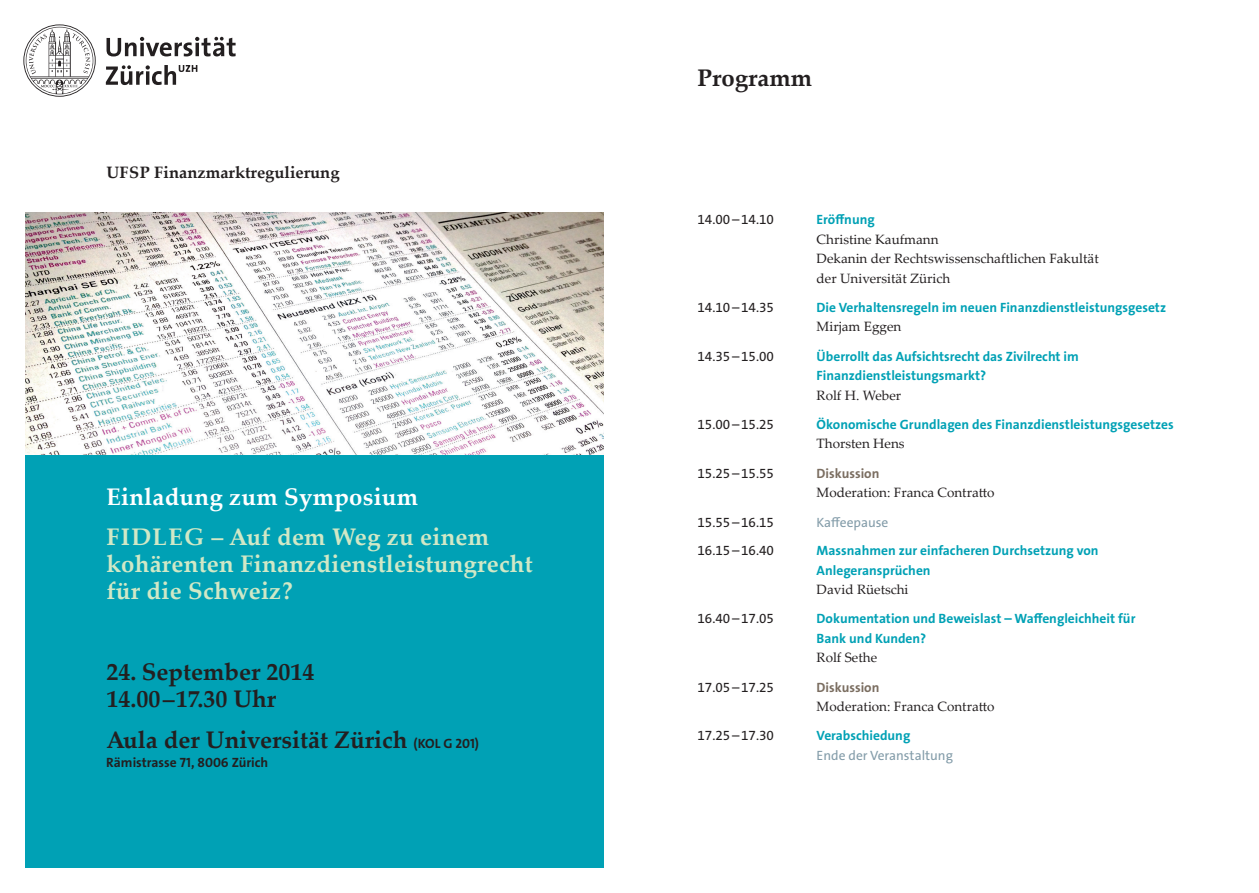
<style>
.page{position:relative;width:1259px;height:893px;background:#fff}
.page>*{position:absolute;margin:0;border:0;box-sizing:border-box;transform-origin:0 0}
.t1{font:700 24px/27px "Palatino Linotype";letter-spacing:.01em;color:#d1e8c6}
.t2{font:700 24px/27px "Palatino Linotype";color:#231f20}
.t3{font:700 24px "Palatino Linotype";letter-spacing:.01em;color:#fff}
.t4{font:700 16.5px "Palatino Linotype";color:#231f20}
.t5{font:13.5px/19.5px "The Sans LP7 Bld";color:#00a1b5}
.t6{font:13.5px/19.5px "Palatino Linotype";color:#231f20}
.t7{font:13.5px "The Sans LP5 Plain";color:#231f20}
.t8{font:13.5px "The Sans LP5 Plain";color:#839ca9}
.t9{font:13.5px "The Sans LP7 Bld";color:#231f20}
.t10{font:13.5px "The Sans LP7 Bld";color:#7b6e61}
.s1{font-family:"The Sans LP7 Bld";font-weight:400;font-size:13.5px}
</style>
<div class="page">
<img style="left:26px;top:213px;width:578px;height:242px">
<div style="left:26px;top:455px;width:578px;height:412px;background:#00a1b5"></div>
<svg style="left:23px;top:24px;width:213px;height:73px"></svg>
<p class="t4" style="left:106px;top:161px;width:235px">UFSP Finanzmarktregulierung</p>
<h1 class="t3" style="left:106px;top:480px;width:313px">Einladung zum Symposium</h1>
<h1 class="t1" style="left:106px;top:523px;width:428px">FIDLEG – Auf dem Weg zu einem kohärenten Finanzdienstleistungrecht für die Schweiz?</h1>
<h1 class="t2" style="left:106px;top:658px;width:210px">24. September 2014<br>14.00–17.30 Uhr</h1>
<h1 class="t2" style="left:106px;top:725px;width:374px">Aula der Universität Zürich <span class="s1">(KOL G 201)</span></h1>
<p class="t9" style="left:106px;top:754px;width:163px">Rämistrasse 71, 8006 Zürich</p>
<h1 class="t2" style="left:697px;top:63px;width:116px">Programm</h1>
<p class="t7" style="left:697px;top:211px;width:78px">14.00–14.10</p>
<p class="t5" style="left:816px;top:210px;width:60px">Eröffnung</p>
<p class="t6" style="left:816px;top:229px;width:284px">Christine Kaufmann<br>Dekanin der Rechtswissenschaftlichen Fakultät der Universität Zürich</p>
<p class="t7" style="left:697px;top:299px;width:78px">14.10–14.35</p>
<p class="t5" style="left:816px;top:298px;width:351px">Die Verhaltensregeln im neuen Finanzdienstleistungsgesetz</p>
<p class="t6" style="left:816px;top:317px;width:86px">Mirjam Eggen</p>
<p class="t7" style="left:697px;top:347px;width:78px">14.35–15.00</p>
<p class="t5" style="left:816px;top:347px;width:264px">Überrollt das Aufsichtsrecht das Zivilrecht im<br>Finanzdienstleistungsmarkt?</p>
<p class="t6" style="left:816px;top:385px;width:86px">Rolf H. Weber</p>
<p class="t7" style="left:697px;top:416px;width:78px">15.00–15.25</p>
<p class="t5" style="left:816px;top:415px;width:358px">Ökonomische Grundlagen des Finanzdienstleistungsgesetzes</p>
<p class="t6" style="left:816px;top:434px;width:89px">Thorsten Hens</p>
<p class="t7" style="left:697px;top:464px;width:78px">15.25–15.55</p>
<p class="t10" style="left:816px;top:464px;width:64px">Diskussion</p>
<p class="t6" style="left:816px;top:482px;width:179px">Moderation: Franca Contratto</p>
<p class="t7" style="left:697px;top:513px;width:78px">15.55–16.15</p>
<p class="t8" style="left:816px;top:513px;width:73px">Kaffeepause</p>
<p class="t7" style="left:697px;top:542px;width:78px">16.15–16.40</p>
<p class="t5" style="left:816px;top:541px;width:283px">Massnahmen zur einfacheren Durchsetzung von<br>Anlegeransprüchen</p>
<p class="t6" style="left:816px;top:579px;width:93px">David Rüetschi</p>
<p class="t7" style="left:697px;top:610px;width:78px">16.40–17.05</p>
<p class="t5" style="left:816px;top:609px;width:320px">Dokumentation und Beweislast – Waffengleichheit für<br>Bank und Kunden?</p>
<p class="t6" style="left:816px;top:647px;width:62px">Rolf Sethe</p>
<p class="t7" style="left:697px;top:678px;width:78px">17.05–17.25</p>
<p class="t10" style="left:816px;top:678px;width:64px">Diskussion</p>
<p class="t6" style="left:816px;top:696px;width:179px">Moderation: Franca Contratto</p>
<p class="t7" style="left:697px;top:727px;width:78px">17.25–17.30</p>
<p class="t5" style="left:816px;top:726px;width:95px">Verabschiedung</p>
<p class="t8" style="left:816px;top:746px;width:138px">Ende der Veranstaltung</p>
</div>
